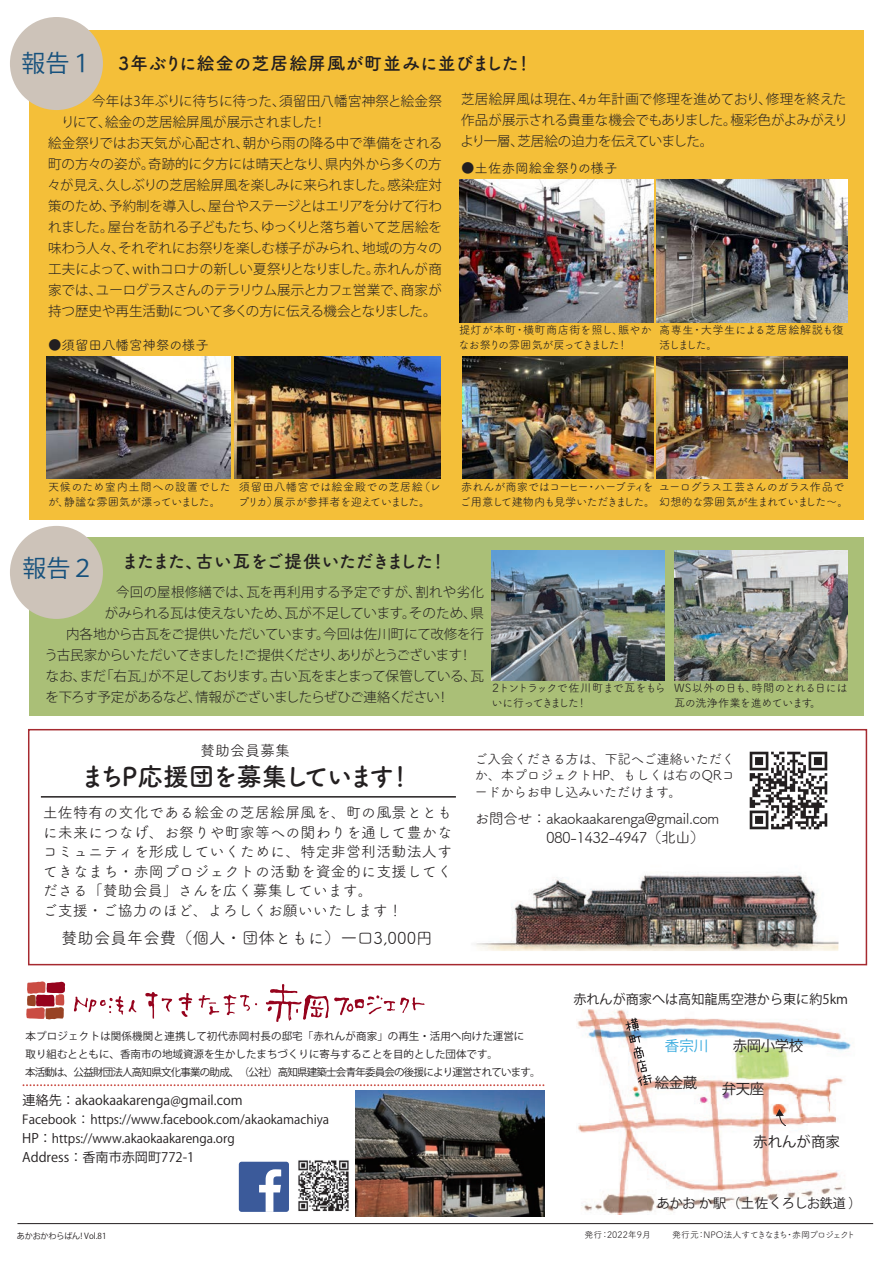
<style>
.page{position:relative;width:894px;height:1265px;background:#fff}
.page>*{position:absolute;margin:0;border:0;box-sizing:border-box;transform-origin:0 0}
.t1{font:700 25.5px "Tsuku A Rd Gothic";letter-spacing:-.09em;color:#231f20}
.t2{font:24px "Koz Go Pr 6 N";color:#16517d}
.t3{font:700 18px "Tsuku A Rd Gothic";letter-spacing:-.01em;color:#231f20}
.t4{font:700 18px "Tsuku A Rd Gothic";letter-spacing:-.08em;color:#231f20}
.t5{font:16.5px "Tsuku A Rd Gothic";color:#231f20}
.t6{font:15px/19.5px "Tsuku A Rd Gothic";letter-spacing:.01em;color:#231f20}
.t7{font:15px/19.5px "Tsuku A Rd Gothic";letter-spacing:-.045em;color:#231f20}
.t8{font:14.4px "Koz Go Pr 6 N";letter-spacing:-.03em;color:#231f20}
.t9{font:14.4px "Koz Go Pr 6 N";color:#34a9de}
.t10{font:300 13.5px/21px "Koz Go Pr 6 N";letter-spacing:-.015em;color:#231f20;text-align:justify}
.t11{font:13.5px/16.5px "Tsuku A Rd Gothic";letter-spacing:-.03em;color:#231f20;text-align:justify}
.t12{font:300 13.5px "Koz Go Pr 6 N";letter-spacing:.02em;color:#231f20}
.t13{font:300 13.5px "Koz Go Pr 6 N";letter-spacing:-.05em;color:#231f20}
.t14{font:300 13.5px "Koz Go Pr 6 N";letter-spacing:-.04em;color:#231f20}
.t15{font:300 13.5px "Koz Go Pr 6 N";letter-spacing:.005em;color:#231f20}
.t16{font:300 13.5px "Koz Go Pr 6 N";letter-spacing:.015em;color:#231f20}
.t17{font:13.5px "Tsuku A Rd Gothic";color:#231f20}
.t18{font:13.05px "Koz Go Pr 6 N";color:#231f20}
.t19{font:13.05px "Koz Go Pr 6 N";letter-spacing:-.03em;color:#231f20}
.t20{font:12.45px/18.8px "Koz Go Pr 6 N";color:#231f20}
.t21{font:11.25px/15px "Tsuku A Rd Gothic";color:#231f20}
.t22{font:11.25px/15px "Tsuku A Rd Gothic";letter-spacing:-.06em;color:#231f20}
.t23{font:11.25px/15px "Tsuku A Rd Gothic";letter-spacing:-.03em;color:#231f20}
.t24{font:11.25px/15px "Tsuku A Rd Gothic";letter-spacing:-.005em;color:#231f20}
.t25{font:11.25px/15px "Tsuku A Rd Gothic";letter-spacing:-.05em;color:#231f20}
.t26{font:11.25px/15px "Tsuku A Rd Gothic";letter-spacing:-.13em;color:#231f20}
.t27{font:10.5px/17.7px "Koz Go Pr 6 N";color:#231f20}
.t28{font:9px "Tsuku A Rd Gothic";letter-spacing:-.08em;color:#231f20}
.t29{font:9px "Tsuku A Rd Gothic";letter-spacing:-.005em;color:#231f20}
.t30{font:8.25px "Koz Go Pr 6 N";letter-spacing:-.02em;color:#231f20}
.s1{font-size:13.05px}
</style>
<div class="page">
<div style="left:29px;top:536px;width:835px;height:179px;background:#aabf77"></div>
<div style="left:29px;top:31px;width:835px;height:489px;background:#f4bf39"></div>
<img style="left:492px;top:550px;width:173px;height:130px">
<img style="left:674px;top:550px;width:173px;height:130px">
<img style="left:577px;top:1009px;width:274px;height:205px">
<svg style="left:625px;top:1017px;width:27px;height:68px"></svg>
<svg style="left:775px;top:1108px;width:11px;height:18px"></svg>
<hr style="left:17px;top:1223px;width:856px;height:1px;background:#231f20">
<div style="left:239px;top:1161px;width:50px;height:50px;background:#3b5a9a;border-radius:3px"></div>
<svg style="left:259px;top:1169px;width:22px;height:42px"></svg>
<svg style="left:23px;top:1084px;width:521px;height:2px"></svg>
<svg style="left:26px;top:981px;width:39px;height:38px"></svg>
<div style="left:28px;top:729px;width:839px;height:236px;background:#fff;border:2px solid #a62a30"></div>
<img style="left:298px;top:1160px;width:51px;height:52px">
<img style="left:356px;top:1090px;width:188px;height:126px">
<img style="left:476px;top:873px;width:363px;height:78px">
<img style="left:749px;top:751px;width:79px;height:79px">
<hr style="left:41px;top:796px;width:415px;height:1px;background:#231f20">
<svg style="left:74px;top:996px;width:62px;height:18px"></svg>
<svg style="left:266px;top:984px;width:159px;height:37px"></svg>
<svg style="left:145px;top:992px;width:27px;height:26px"></svg>
<svg style="left:179px;top:993px;width:13px;height:24px"></svg>
<svg style="left:199px;top:994px;width:58px;height:21px"></svg>
<div style="left:10px;top:526px;width:93px;height:93px;background:#cdc3b9;border-radius:50%"></div>
<div style="left:10px;top:17px;width:93px;height:93px;background:#cdc3b9;border-radius:50%"></div>
<img style="left:47px;top:356px;width:183px;height:122px">
<img style="left:656px;top:179px;width:191px;height:144px">
<img style="left:234px;top:356px;width:206px;height:122px">
<img style="left:656px;top:356px;width:191px;height:122px">
<img style="left:462px;top:356px;width:191px;height:122px">
<img style="left:459px;top:179px;width:194px;height:144px">
<h2 class="t2" style="left:21px;top:49px;width:74px">報告１</h2>
<h3 class="t3" style="left:118px;top:49px;width:416px">3年ぶりに絵金の芝居絵屏風が町並みに並びました！</h3>
<p class="t12" style="left:92px;top:93px;width:351px">今年は3年ぶりに待ちに待った、須留田八幡宮神祭と絵金祭</p>
<p class="t10" style="left:61px;top:111px;width:267px">りにて、絵金の芝居絵屏風が展示されました！</p>
<p class="t16" style="left:48px;top:135px;width:396px">絵金祭りではお天気が心配され、朝から雨の降る中で準備をされる</p>
<p class="t15" style="left:48px;top:156px;width:395px">町の方々の姿が。奇跡的に夕方には晴天となり、県内外から多くの方</p>
<p class="t10" style="left:47px;top:174px;width:396px">々が見え、久しぶりの芝居絵屏風を楽しみに来られました。感染症対</p>
<p class="t10" style="left:48px;top:195px;width:395px">策のため、予約制を導入し、屋台やステージとはエリアを分けて行わ</p>
<p class="t10" style="left:48px;top:216px;width:396px">れました。屋台を訪れる子どもたち、ゆっくりと落ち着いて芝居絵を</p>
<p class="t10" style="left:48px;top:237px;width:395px">味わう人々、それぞれにお祭りを楽しむ様子がみられ、地域の方々の</p>
<p class="t10" style="left:48px;top:258px;width:395px">工夫によって、withコロナの新しい夏祭りとなりました。赤れんが商</p>
<p class="t10" style="left:48px;top:279px;width:395px">家では、ユーログラスさんのテラリウム展示とカフェ営業で、商家が</p>
<p class="t10" style="left:48px;top:300px;width:390px">持つ歴史や再生活動について多くの方に伝える機会となりました。</p>
<p class="t17" style="left:48px;top:334px;width:162px">●須留田八幡宮神祭の様子</p>
<p class="t10" style="left:460px;top:89px;width:389px">芝居絵屏風は現在、4ヵ年計画で修理を進めており、修理を終えた作品が展示される貴重な機会でもありました。極彩色がよみがえりより一層、芝居絵の迫力を伝えていました。</p>
<p class="t17" style="left:461px;top:157px;width:158px">●土佐赤岡絵金祭りの様子</p>
<p class="t24" style="left:458px;top:322px;width:195px">提灯が本町・横町商店街を照し、賑やかなお祭りの雰囲気が戻ってきました！</p>
<p class="t23" style="left:659px;top:322px;width:186px">高専生・大学生による芝居絵解説も復活しました。</p>
<p class="t21" style="left:48px;top:478px;width:184px">天候のため室内土間への設置でしたが、静謐な雰囲気が漂っていました。</p>
<p class="t21" style="left:238px;top:478px;width:204px">須留田八幡宮では絵金殿での芝居絵（レプリカ）展示が参拝者を迎えていました。</p>
<p class="t22" style="left:460px;top:478px;width:390px">赤れんが商家ではコーヒー・ハーブティを<br>ご用意して建物内も見学いただきました。幻想的な雰囲気が生まれていました～。</p>
<p class="t23" style="left:659px;top:478px;width:187px">ユーログラス工芸さんのガラス作品で</p>
<h2 class="t2" style="left:23px;top:555px;width:73px">報告２</h2>
<h3 class="t4" style="left:121px;top:547px;width:327px">またまた、古い瓦をご提供いただきました！</h3>
<p class="t12" style="left:116px;top:584px;width:369px">今回の屋根修繕では、瓦を再利用する予定ですが、割れや劣化</p>
<p class="t10" style="left:91px;top:603px;width:394px">　がみられる瓦は使えないため、瓦が不足しています。そのため、県</p>
<p class="t10" style="left:66px;top:624px;width:419px">内各地から古瓦をご提供いただいています。今回は佐川町にて改修を行</p>
<p class="t13" style="left:45px;top:648px;width:429px">う古民家からいただいてきました！ご提供くださり、ありがとうございます！</p>
<p class="t10" style="left:46px;top:666px;width:440px">なお、まだ「右瓦」が不足しております。古い瓦をまとまって保管している、瓦</p>
<p class="t14" style="left:45px;top:690px;width:406px">を下ろす予定があるなど、情報がございましたらぜひご連絡ください！</p>
<p class="t26" style="left:490px;top:679px;width:177px">２トントラックで佐川町まで瓦をもらいに行ってきました！</p>
<p class="t25" style="left:674px;top:679px;width:175px">WS以外の日も、時間のとれる日には瓦の洗浄作業を進めています。</p>
<p class="t6" style="left:200px;top:739px;width:91px">賛助会員募集</p>
<h1 class="t1" style="left:80px;top:756px;width:335px">まちP応援団を募集しています！</h1>
<p class="t6" style="left:43px;top:802px;width:411px">土佐特有の文化である絵金の芝居絵屏風を、町の風景とともに未来につなげ、お祭りや町家等への関わりを通して豊かなコミュニティを形成していくために、特定非営利活動法人すてきなまち・赤岡プロジェクトの活動を資金的に支援してくださる「賛助会員」さんを広く募集しています。<br>ご支援・ご協力のほど、よろしくお願いいたします！</p>
<p class="t5" style="left:61px;top:925px;width:373px">賛助会員年会費（個人・団体ともに）一口3,000円</p>
<p class="t11" style="left:474px;top:749px;width:262px">ご入会くださる方は、下記へご連絡いただくか、本プロジェクトHP、もしくは右のQRコードからお申し込みいただけます。</p>
<p class="t7" style="left:474px;top:807px;width:246px">お問合せ：akaokaakarenga@gmail.com　　　　　080-1432-4947（北山）</p>
<p class="t18" style="left:573px;top:992px;width:276px">赤れんが商家へは高知龍馬空港から東に約5km</p>
<p class="t27" style="left:25px;top:1027px;width:517px">本プロジェクトは関係機関と連携して初代赤岡村長の邸宅「赤れんが商家」の再生・活用へ向けた運営に<br>取り組むとともに、香南市の地域資源を生かしたまちづくりに寄与することを目的とした団体です。<br>本活動は、公益財団法人高知県文化事業の助成、（公社）高知県建築士会青年委員会の後援により運営されています。</p>
<p class="t18" style="left:23px;top:1092px;width:221px">連絡先：akaokaakarenga@gmail.com</p>
<p class="t20" style="left:22px;top:1110px;width:309px">Facebook：https://www.facebook.com/akaokamachiya<br><span class="s1">HP：</span>https://www.akaokaakarenga.org</p>
<p class="t18" style="left:22px;top:1149px;width:174px">Address：香南市赤岡町772-1</p>
<p class="t30" style="left:17px;top:1230px;width:91px">あかおかわらばん! Vol.81</p>
<p class="t9" style="left:665px;top:1037px;width:45px">香宗川</p>
<p class="t8" style="left:733px;top:1037px;width:72px">赤岡小学校</p>
<p class="t8" style="left:655px;top:1074px;width:44px">絵金蔵</p>
<p class="t8" style="left:722px;top:1080px;width:44px">弁天座</p>
<p class="t8" style="left:753px;top:1133px;width:88px">赤れんが商家</p>
<p class="t19" style="left:657px;top:1195px;width:206px">あかおか駅（土佐くろしお鉄道）</p>
<p class="t29" style="left:584px;top:1228px;width:68px">発行：2022年9月</p>
<p class="t28" style="left:672px;top:1228px;width:185px">発行元：NPO法人すてきなまち・赤岡プロジェクト</p>
</div>
